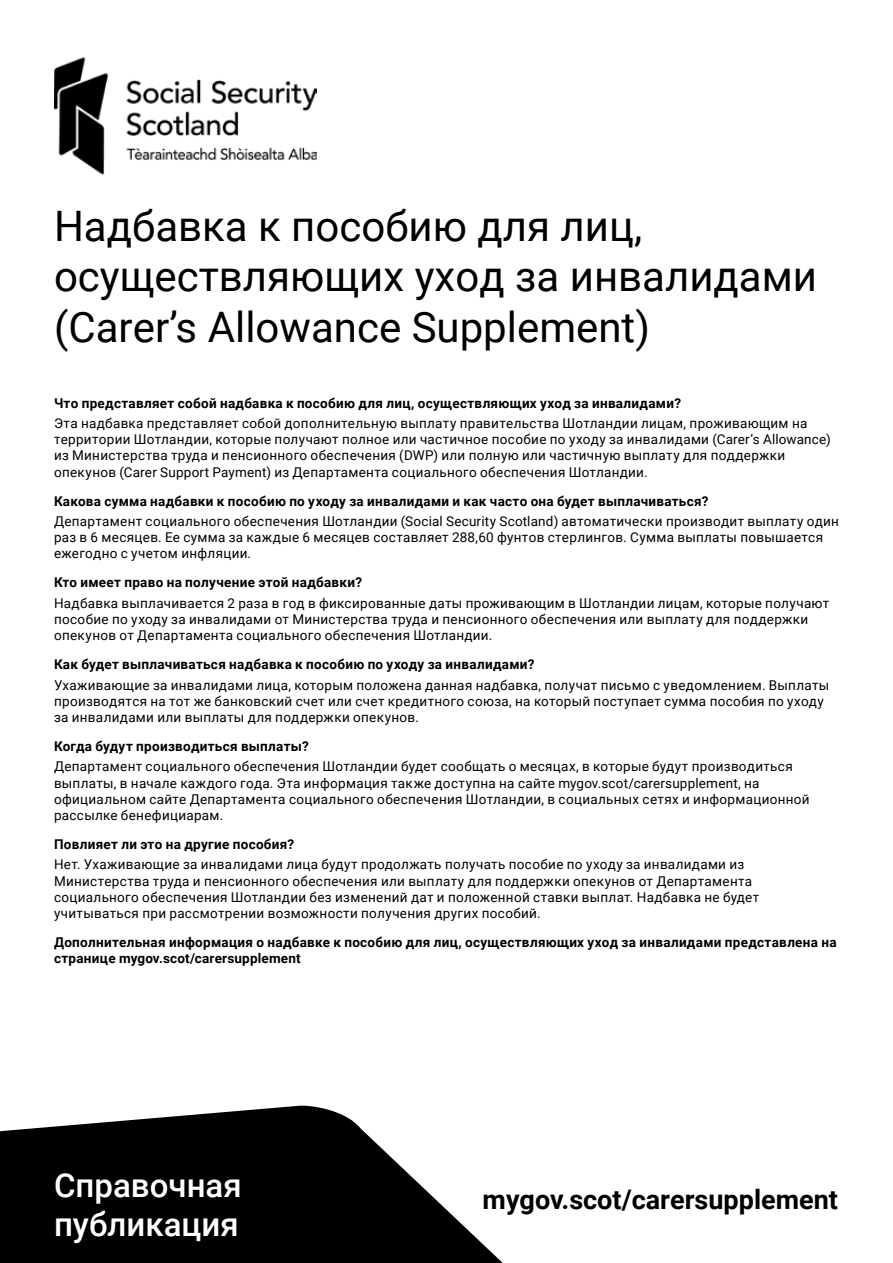
<style>
.page{position:relative;width:893px;height:1263px;background:#fff}
.page>*{position:absolute;margin:0;border:0;box-sizing:border-box;transform-origin:0 0}
.t1{font:42px/50.4px "Roboto";color:#000}
.t2{font:500 33px/39.6px "Roboto";color:#fff}
.t3{font:700 27px "Roboto";color:#000}
.text{font:13.5px/16.2px "Roboto";letter-spacing:.02em;color:#000}
.text-2{font:700 13.5px/16.2px "Roboto";letter-spacing:.02em;color:#000}
</style>
<div class="page">
<img style="left:54px;top:57px;width:262px;height:118px">
<svg style="left:0;top:1105px;width:503px;height:158px;fill:#000"></svg>
<p class="t1" style="left:54px;top:199px;width:765px">Надбавка к пособию для лиц, осуществляющих уход за инвалидами (Carer’s Allowance Supplement)</p>
<p class="text-2" style="left:54px;top:394px;width:629px">Что представляет собой надбавка к пособию для лиц, осуществляющих уход за инвалидами?</p>
<p class="text" style="left:54px;top:415px;width:778px">Эта надбавка представляет собой дополнительную выплату правительства Шотландии лицам, проживающим на территории Шотландии, которые получают полное или частичное пособие по уходу за инвалидами (Carer’s Allowance) из Министерства труда и пенсионного обеспечения (DWP) или полную или частичную выплату для поддержки опекунов (Carer Support Payment) из Департамента социального обеспечения Шотландии.</p>
<p class="text-2" style="left:54px;top:492px;width:656px">Какова сумма надбавки к пособию по уходу за инвалидами и как часто она будет выплачиваться?</p>
<p class="text" style="left:54px;top:513px;width:786px">Департамент социального обеспечения Шотландии (Social Security Scotland) автоматически производит выплату один раз в 6 месяцев. Ее сумма за каждые 6 месяцев составляет 288,60 фунтов стерлингов. Сумма выплаты повышается ежегодно с учетом инфляции.</p>
<p class="text-2" style="left:54px;top:574px;width:310px">Кто имеет право на получение этой надбавки?</p>
<p class="text" style="left:54px;top:594px;width:777px">Надбавка выплачивается 2 раза в год в фиксированные даты проживающим в Шотландии лицам, которые получают пособие по уходу за инвалидами от Министерства труда и пенсионного обеспечения или выплату для поддержки опекунов от Департамента социального обеспечения Шотландии.</p>
<p class="text-2" style="left:54px;top:656px;width:482px">Как будет выплачиваться надбавка к пособию по уходу за инвалидами?</p>
<p class="text" style="left:54px;top:676px;width:777px">Ухаживающие за инвалидами лица, которым положена данная надбавка, получат письмо с уведомлением. Выплаты производятся на тот же банковский счет или счет кредитного союза, на который поступает сумма пособия по уходу за инвалидами или выплаты для поддержки опекунов.</p>
<p class="text-2" style="left:54px;top:737px;width:256px">Когда будут производиться выплаты?</p>
<p class="text" style="left:54px;top:758px;width:757px">Департамент социального обеспечения Шотландии будет сообщать о месяцах, в которые будут производиться выплаты, в начале каждого года. Эта информация также доступна на сайте mygov.scot/carersupplement, на официальном сайте Департамента социального обеспечения Шотландии, в социальных сетях и информационной рассылке бенефициарам.</p>
<p class="text-2" style="left:54px;top:835px;width:242px">Повлияет ли это на другие пособия?</p>
<p class="text" style="left:54px;top:856px;width:707px">Нет. Ухаживающие за инвалидами лица будут продолжать получать пособие по уходу за инвалидами из Министерства труда и пенсионного обеспечения или выплату для поддержки опекунов от Департамента социального обеспечения Шотландии без изменений дат и положенной ставки выплат. Надбавка не будет учитываться при рассмотрении возможности получения других пособий.</p>
<p class="text-2" style="left:54px;top:934px;width:784px">Дополнительная информация о надбавке к пособию для лиц, осуществляющих уход за инвалидами представлена на странице mygov.scot/carersupplement</p>
<p class="t2" style="left:54px;top:1164px;width:189px">Справочная публикация</p>
<h3 class="t3" style="left:483px;top:1181px;width:357px">mygov.scot/carersupplement</h3>
</div>
